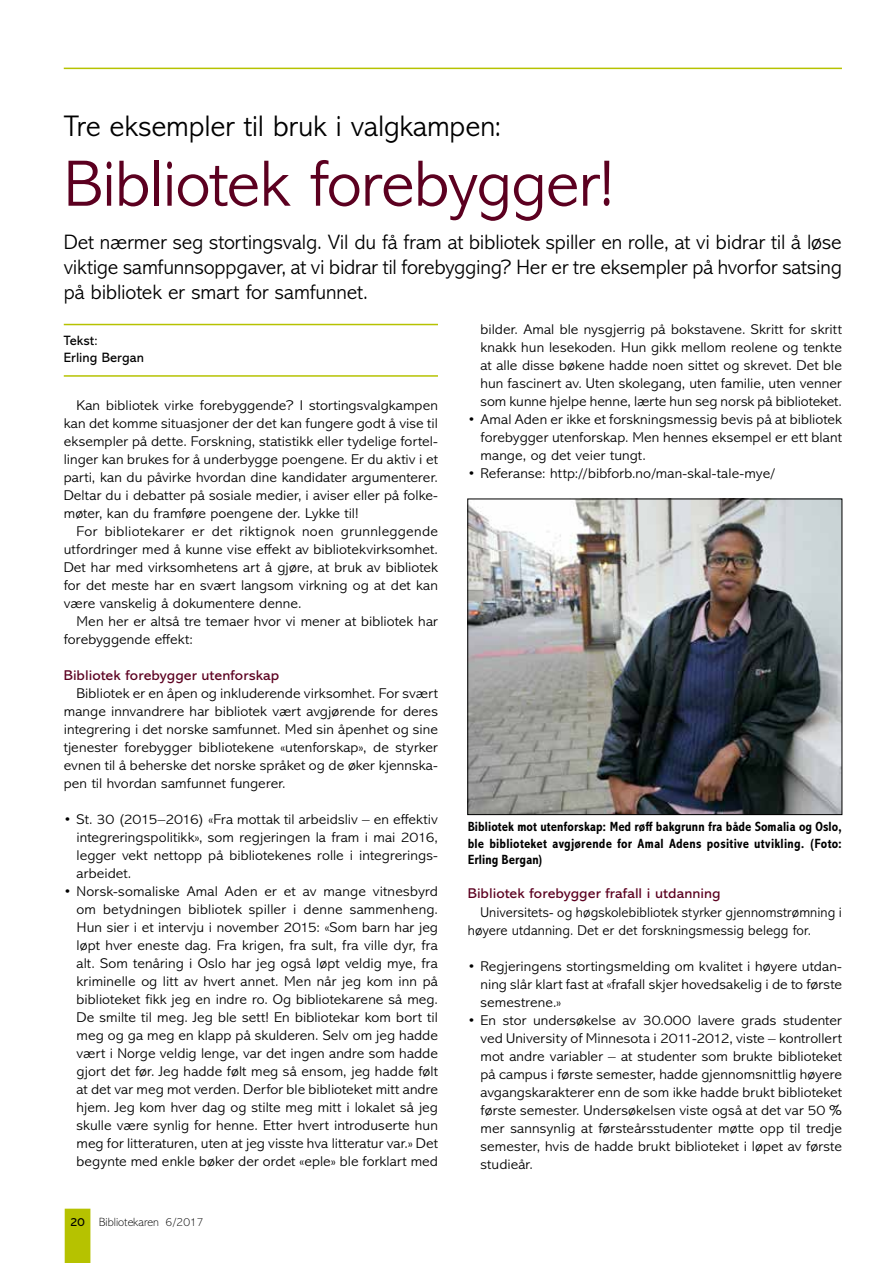
<style>
.page{position:relative;width:893px;height:1263px;background:#fff}
.page>*{position:absolute;margin:0;border:0;box-sizing:border-box;transform-origin:0 0}
.t1{font:300 66px "Abadi MT Std";letter-spacing:-.02em;color:#5c0020}
.t2{font:300 30px "Abadi MT Std";letter-spacing:-.005em;color:#000}
.t3{font:300 21px/25.2px "Abadi MT Std";letter-spacing:-.005em;color:#000;text-align:justify}
.t4{font:300 14.25px/18px "Abadi MT Std";letter-spacing:.005em;color:#000;text-align:justify;scale:1.06 1}
.t5{font:300 14.25px/18px "Abadi MT Std";letter-spacing:.005em;color:#000}
.t6{font:14.25px "Abadi MT Std";letter-spacing:.005em;color:#5c0020;scale:1.06 1}
.t7{font:13.65px/16.6px "Abadi MT Std";letter-spacing:.01em;color:#000}
.t8{font:700 condensed 13.5px/16.2px "Abadi MT Std";letter-spacing:.02em;color:#000;text-align:justify}
.t9{font:200 12px "Abadi MT Std";color:#000}
.s1{font-weight:400}
</style>
<div class="page">
<svg style="left:65px;top:1209px;width:25px;height:54px"></svg>
<hr style="left:64px;top:68px;width:778px;height:1px;background:#b6c200">
<hr style="left:64px;top:324px;width:374px;height:1px;background:#b6c200">
<hr style="left:64px;top:375px;width:374px;height:2px;background:#b6c200">
<img style="left:469px;top:501px;width:371px;height:312px">
<div style="left:467px;top:499px;width:375px;height:316px;border:1px solid #000"></div>
<h2 class="t2" style="left:64px;top:109px;width:439px">Tre eksempler til bruk i valgkampen:</h2>
<h1 class="t1" style="left:64px;top:148px;width:552px">Bibliotek forebygger!</h1>
<h3 class="t3" style="left:64px;top:229px;width:780px">Det nærmer seg stortingsvalg. Vil du få fram at bibliotek spiller en rolle, at vi bidrar til å løse viktige samfunnsoppgaver, at vi bidrar til forebygging? Her er tre eksempler på hvorfor satsing på bibliotek er smart for samfunnet.</h3>
<p class="t7" style="left:64px;top:332px;width:82px">Tekst:<br>Erling Bergan</p>
<p class="t4" style="left:64px;top:396px;width:355px;text-indent:13px">Kan bibliotek virke forebyggende? I stortingsvalgkampen kan det komme situasjoner der det kan fungere godt å vise til eksempler på dette. Forskning, statistikk eller tydelige fortel&shy;linger kan brukes for å underbygge poengene. Er du aktiv i et parti, kan du påvirke hvordan dine kandidater argumenterer.<br>Deltar du i debatter på sosiale medier, i aviser eller på folke&shy;møter, kan du framføre poengene der. Lykke til!</p>
<p class="t4" style="left:64px;top:522px;width:355px;text-indent:13px">For bibliotekarer er det riktignok noen grunnleggende utfordringer med å kunne vise effekt av bibliotekvirksomhet.<br>Det har med virksomhetens art å gjøre, at bruk av bibliotek for det meste har en svært langsom virkning og at det kan være vanskelig å dokumentere denne.</p>
<p class="t4" style="left:64px;top:612px;width:354px;text-indent:13px">Men her er altså tre temaer hvor vi mener at bibliotek har forebyggende effekt:</p>
<p class="t6" style="left:64px;top:667px;width:205px">Bibliotek forebygger utenforskap</p>
<p class="t4" style="left:64px;top:684px;width:355px;text-indent:13px">Bibliotek er en åpen og inkluderende virksomhet. For svært mange innvandrere har bibliotek vært avgjørende for deres integrering i det norske samfunnet. Med sin åpenhet og sine tjenester forebygger bibliotekene «utenforskap», de styrker evnen til å beherske det norske språket og de øker kjennska&shy;pen til hvordan samfunnet fungerer.</p>
<p class="t4" style="left:77px;top:810px;width:342px;text-indent:-13px">• St. 30 (2015–2016) «Fra mottak til arbeidsliv – en effektiv integreringspolitikk», som regjeringen la fram i mai 2016, legger vekt nettopp på bibliotekenes rolle i integrerings&shy;arbeidet.</p>
<p class="t4" style="left:77px;top:882px;width:342px;text-indent:-13px">• Norsk-somaliske Amal Aden er et av mange vitnesbyrd om betydningen bibliotek spiller i denne sammenheng.<br>Hun sier i et intervju i november 2015: «Som barn har jeg løpt hver eneste dag. Fra krigen, fra sult, fra ville dyr, fra alt. Som tenåring i Oslo har jeg også løpt veldig mye, fra kriminelle og litt av hvert annet. Men når jeg kom inn på biblioteket fikk jeg en indre ro. Og bibliotekarene så meg.<br>De smilte til meg. Jeg ble sett! En bibliotekar kom bort til meg og ga meg en klapp på skulderen. Selv om jeg hadde vært i Norge veldig lenge, var det ingen andre som hadde gjort det før. Jeg hadde følt meg så ensom, jeg hadde følt at det var meg mot verden. Derfor ble biblioteket mitt andre hjem. Jeg kom hver dag og stilte meg mitt i lokalet så jeg skulle være synlig for henne. Etter hvert introduserte hun meg for litteraturen, uten at jeg visste hva litteratur var.» Det begynte med enkle bøker der ordet «eple» ble forklart med</p>
<p class="t9" style="left:70px;top:1215px;width:135px"><span class="s1">20</span> Bibliotekaren 6/2017</p>
<p class="t4" style="left:480px;top:320px;width:343px">bilder. Amal ble nysgjerrig på bokstavene. Skritt for skritt knakk hun lesekoden. Hun gikk mellom reolene og tenkte at alle disse bøkene hadde noen sittet og skrevet. Det ble hun fascinert av. Uten skolegang, uten familie, uten venner som kunne hjelpe henne, lærte hun seg norsk på biblioteket.</p>
<p class="t4" style="left:480px;top:410px;width:342px;text-indent:-13px">• Amal Aden er ikke et forskningsmessig bevis på at bibliotek forebygger utenforskap. Men hennes eksempel er ett blant mange, og det veier tungt.</p>
<p class="t4" style="left:468px;top:464px;width:292px">• Referanse: http://bibforb.no/man-skal-tale-mye/</p>
<p class="t8" style="left:468px;top:819px;width:376px">Bibliotek mot utenforskap: Med røff bakgrunn fra både Somalia og Oslo, ble biblioteket avgjørende for Amal Adens positive utvikling. (Foto:<br>Erling Bergan)</p>
<p class="t6" style="left:468px;top:886px;width:240px">Bibliotek forebygger frafall i utdanning</p>
<p class="t5" style="left:468px;top:903px;width:376px;text-indent:13px">Universitets- og høgskolebibliotek styrker gjennomstrømning i høyere utdanning. Det er det forskningsmessig belegg for.</p>
<p class="t4" style="left:480px;top:957px;width:343px;text-indent:-13px">• Regjeringens stortingsmelding om kvalitet i høyere utdan&shy;ning slår klart fast at «frafall skjer hovedsakelig i de to første semestrene.»</p>
<p class="t4" style="left:480px;top:1011px;width:343px;text-indent:-13px">• En stor undersøkelse av 30.000 lavere grads studenter ved University of Minnesota i 2011-2012, viste – kontrollert mot andre variabler – at studenter som brukte biblioteket på campus i første semester, hadde gjennomsnittlig høyere avgangskarakterer enn de som ikke hadde brukt biblioteket første semester. Undersøkelsen viste også at det var 50 % mer sannsynlig at førsteårsstudenter møtte opp til tredje semester, hvis de hadde brukt biblioteket i løpet av første studieår.</p>
</div>
